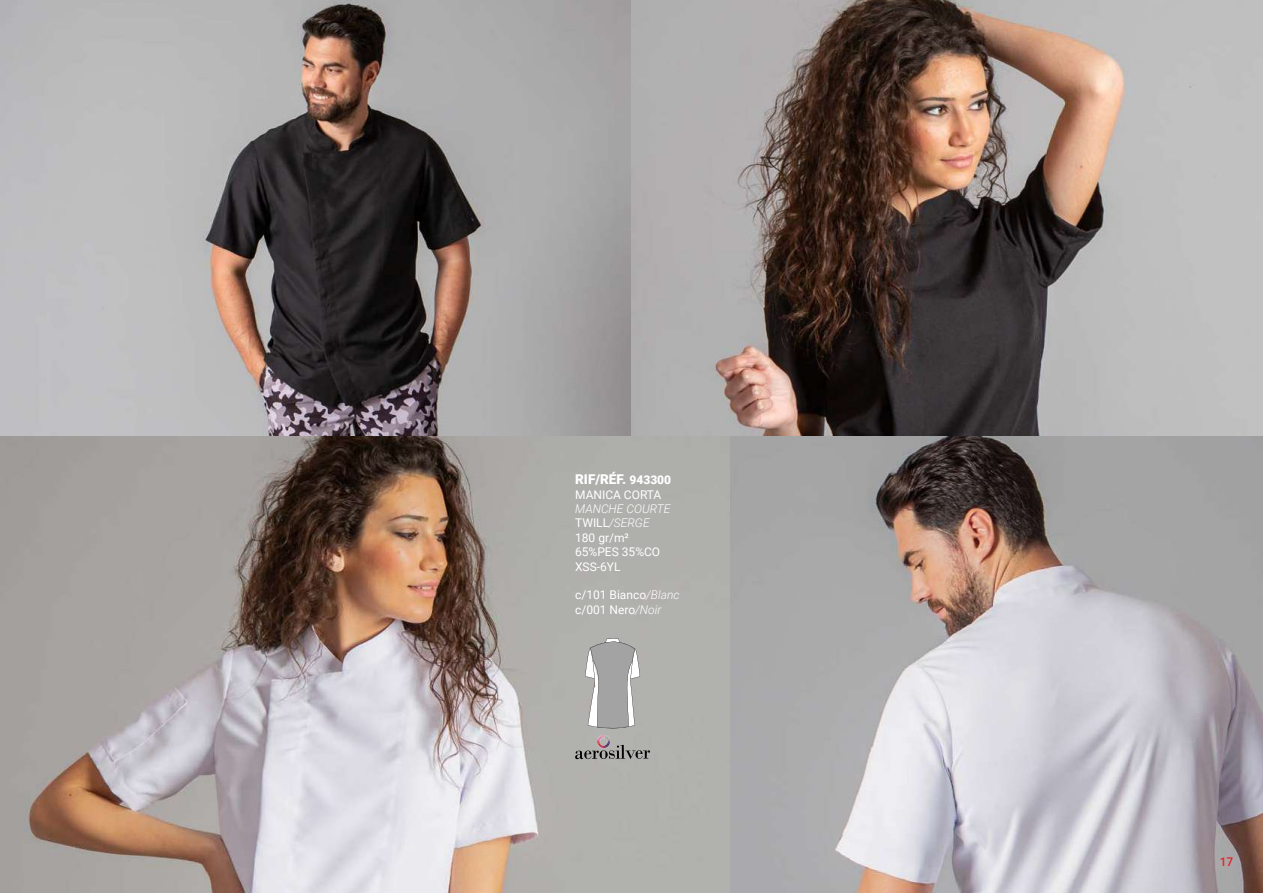
<style>
.page{position:relative;width:1263px;height:893px;background:#fff}
.page>*{position:absolute;margin:0;border:0;box-sizing:border-box;transform-origin:0 0}
.t1{font:900 13.5px "Roboto";color:#fff}
.t2{font:12px/14.4px "Roboto";color:#fff}
.t3{font:500 12px "Roboto";color:#e52321}
.s1{font-size:12px}
.s2{font-weight:300;font-style:italic}
</style>
<div class="page">
<img style="left:729px;top:436px;width:534px;height:457px">
<img style="left:0;top:519px;width:1px;height:374px">
<img style="left:0;top:436px;width:1px;height:83px">
<img style="left:1px;top:436px;width:728px;height:457px">
<img style="left:0;top:0;width:1263px;height:436px">
<svg style="left:575px;top:638px;width:75px;height:121px;background:#adadaa"></svg>
<p class="t1" style="left:575px;top:470px;width:98px">RIF/RÉF. <span class="s1">943300</span></p>
<p class="t2" style="left:575px;top:487px;width:88px">MANICA CORTA</p>
<p class="t2" style="left:575px;top:501px;width:97px"><span class="s2">MANCHE COURTE<br></span>TWILL<span class="s2">/SERGE<br></span>180 gr/m²<br>65%PES 35%CO<br>XSS-6YL</p>
<p class="t2" style="left:575px;top:588px;width:106px">c/101 Bianco<span class="s2">/Blanc </span>c/001 Nero<span class="s2">/Noir</span></p>
<p class="t3" style="left:1220px;top:854px;width:15px">17</p>
</div>
